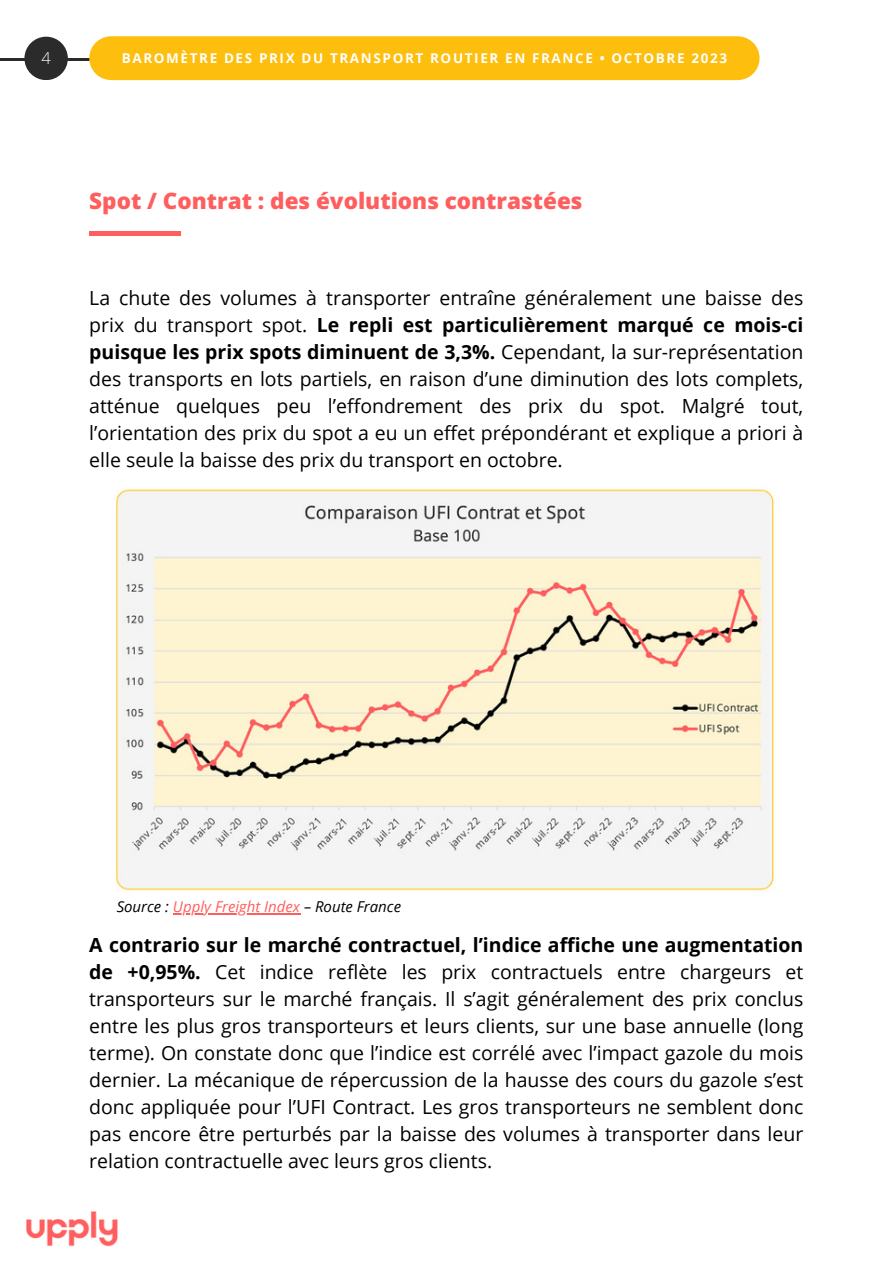
<style>
.page{position:relative;width:893px;height:1264px;background:#fff}
.page>*{position:absolute;margin:0;border:0;box-sizing:border-box;transform-origin:0 0}
.t1{font:800 22.5px "Open Sans";color:#ff5e5e}
.t2{font:19.5px/27px "Open Sans";color:#000;text-align:justify}
.t3{font:300 16.5px "Open Sans";color:#fff}
.t4{font:italic 15px "Open Sans";color:#000}
.t5{font:700 13.5px "Open Sans";letter-spacing:.12em;color:#fff}
.s1{font-weight:700}
.s2{color:#ff5e5e}
</style>
<div class="page">
<img style="left:26px;top:1211px;width:92px;height:36px">
<hr style="left:89px;top:231px;width:91px;height:4px;background:#ff5e5e">
<hr style="left:0;top:58px;width:119px;height:3px;background:#2b2b2b">
<div style="left:24px;top:37px;width:44px;height:43px;background:#2b2b2b;border-radius:50%"></div>
<hr style="left:173px;top:913px;width:127px;height:1px;background:#ff5e5e">
<div style="left:111px;top:36px;width:626px;height:44px;background:#febe0d"></div>
<img style="left:115px;top:489px;width:659px;height:402px">
<p class="t3" style="left:41px;top:46px;width:11px">4</p>
<p class="t5" style="left:122px;top:48px;width:606px">BAROMÈTRE DES PRIX DU TRANSPORT ROUTIER EN FRANCE • OCTOBRE 2023</p>
<p class="t1" style="left:89px;top:185px;width:495px">Spot / Contrat : des évolutions contrastées</p>
<p class="t2" style="left:89px;top:283px;width:715px">La chute des volumes à transporter entraîne généralement une baisse des prix du transport spot. <span class="s1">Le repli est particulièrement marqué ce mois-ci puisque les prix spots diminuent de 3,3%.</span> Cependant, la sur-représentation des transports en lots partiels, en raison d’une diminution des lots complets, atténue quelques peu l’effondrement des prix du spot. Malgré tout, l’orientation des prix du spot a eu un effet prépondérant et explique a priori à elle seule la baisse des prix du transport en octobre.</p>
<p class="t4" style="left:117px;top:896px;width:286px">Source : <span class="s2">Upply Freight Index</span> – Route France</p>
<p class="t2" style="left:89px;top:931px;width:715px"><span class="s1">A contrario sur le marché contractuel, l’indice affiche une augmentation de +0,95%.</span> Cet indice reflète les prix contractuels entre chargeurs et transporteurs sur le marché français. Il s’agit généralement des prix conclus entre les plus gros transporteurs et leurs clients, sur une base annuelle (long terme). On constate donc que l’indice est corrélé avec l’impact gazole du mois dernier. La mécanique de répercussion de la hausse des cours du gazole s’est donc appliquée pour l’UFI Contract. Les gros transporteurs ne semblent donc pas encore être perturbés par la baisse des volumes à transporter dans leur relation contractuelle avec leurs gros clients.</p>
</div>
